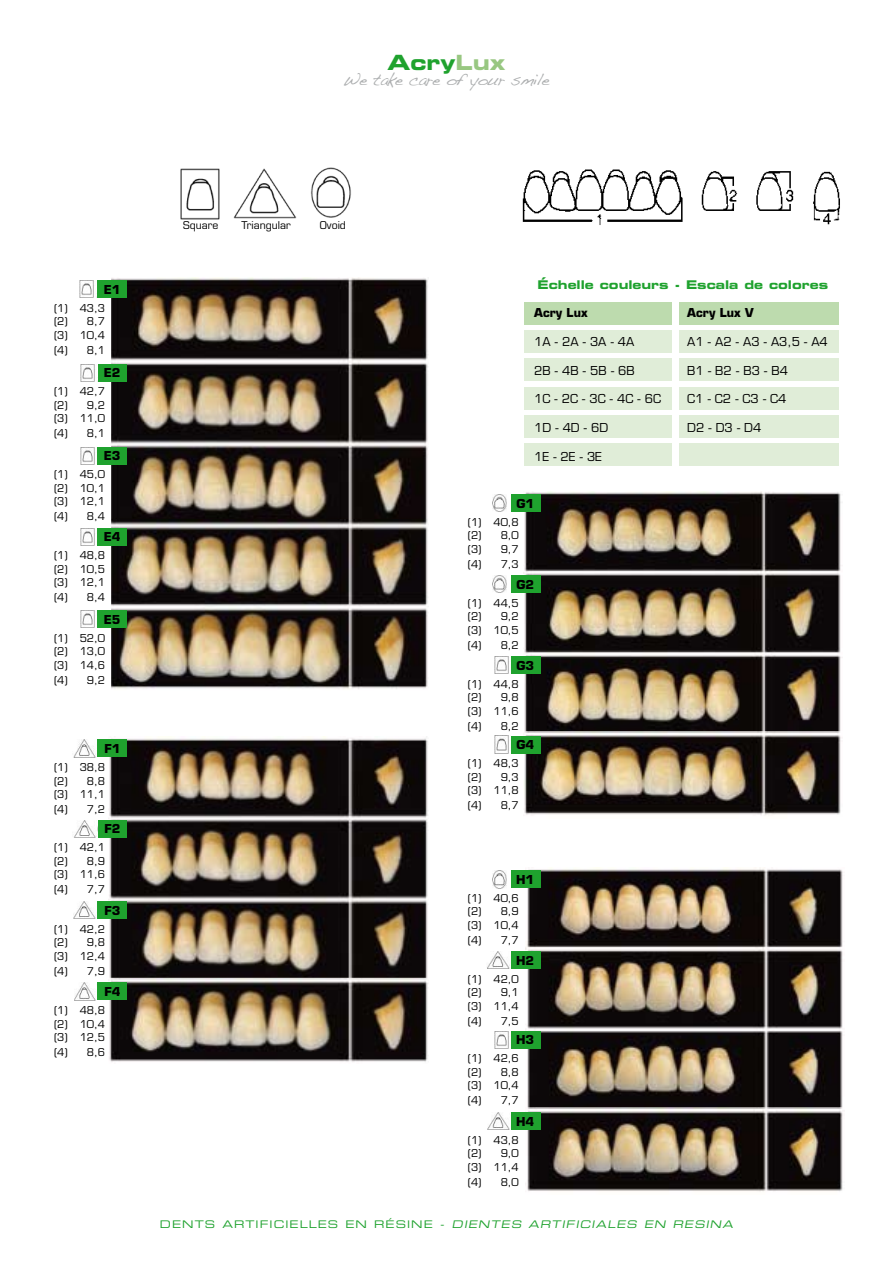
<style>
.page{position:relative;width:893px;height:1263px;background:#fff}
.page>*{position:absolute;margin:0;border:0;box-sizing:border-box;transform-origin:0 0}
.t1{font:21px "Eurostile LT Bold Extended Two";color:#1fa22e}
.t2{font:16.5px "Handwriting Dakota";letter-spacing:-.04em;color:#adafb0}
.t3{font:12px "Eurostile LT";color:#000}
.t4{font:700 12px "Eurostile LT";color:#000}
.t5{font:12px "Eurostile LT Bold Extended Two";color:#1fa22e}
.t6{font:10.5px/13.5px "Eurostile LT";color:#000;text-align:justify}
.t7{font:10.5px "Eurostile LT Extended Two";color:#1fa22e}
.s1{color:#98c781}
.s2{font-style:italic}
</style>
<div class="page">
<div style="left:524px;top:302px;width:315px;height:22px;background:#bddbae"></div>
<div style="left:524px;top:330px;width:315px;height:23px;background:#e0edd8"></div>
<div style="left:524px;top:359px;width:315px;height:22px;background:#e0edd8"></div>
<div style="left:524px;top:387px;width:315px;height:22px;background:#e0edd8"></div>
<div style="left:524px;top:415px;width:315px;height:23px;background:#e0edd8"></div>
<div style="left:524px;top:443px;width:315px;height:23px;background:#e0edd8"></div>
<img style="left:111px;top:277px;width:317px;height:412px">
<img style="left:109px;top:736px;width:319px;height:326px">
<img style="left:523px;top:492px;width:319px;height:324px">
<img style="left:525px;top:868px;width:318px;height:324px">
<img style="left:522px;top:169px;width:318px;height:56px">
<div style="left:673px;top:300px;width:6px;height:171px;background:#fff"></div>
<div style="left:97px;top:281px;width:30px;height:17px;background:#1fa22e"></div>
<div style="left:97px;top:364px;width:30px;height:17px;background:#1fa22e"></div>
<div style="left:97px;top:447px;width:30px;height:17px;background:#1fa22e"></div>
<div style="left:97px;top:528px;width:30px;height:17px;background:#1fa22e"></div>
<div style="left:97px;top:610px;width:30px;height:17px;background:#1fa22e"></div>
<div style="left:97px;top:740px;width:30px;height:17px;background:#1fa22e"></div>
<div style="left:97px;top:820px;width:30px;height:17px;background:#1fa22e"></div>
<div style="left:97px;top:901px;width:30px;height:17px;background:#1fa22e"></div>
<div style="left:97px;top:983px;width:30px;height:17px;background:#1fa22e"></div>
<div style="left:511px;top:871px;width:30px;height:17px;background:#1fa22e"></div>
<div style="left:511px;top:952px;width:30px;height:17px;background:#1fa22e"></div>
<div style="left:511px;top:1031px;width:30px;height:17px;background:#1fa22e"></div>
<div style="left:511px;top:1112px;width:30px;height:17px;background:#1fa22e"></div>
<img style="left:80px;top:280px;width:14px;height:18px">
<img style="left:81px;top:364px;width:14px;height:18px">
<img style="left:80px;top:447px;width:15px;height:17px">
<img style="left:80px;top:528px;width:15px;height:18px">
<img style="left:80px;top:610px;width:15px;height:18px">
<img style="left:492px;top:870px;width:15px;height:18px">
<img style="left:487px;top:951px;width:23px;height:18px">
<img style="left:494px;top:1031px;width:15px;height:17px">
<img style="left:487px;top:1112px;width:23px;height:18px">
<img style="left:73px;top:740px;width:23px;height:17px">
<img style="left:74px;top:820px;width:22px;height:18px">
<img style="left:73px;top:901px;width:23px;height:18px">
<img style="left:75px;top:983px;width:21px;height:17px">
<div style="left:511px;top:736px;width:30px;height:17px;background:#1fa22e"></div>
<img style="left:494px;top:736px;width:15px;height:17px">
<div style="left:511px;top:657px;width:30px;height:17px;background:#1fa22e"></div>
<img style="left:494px;top:656px;width:15px;height:18px">
<div style="left:511px;top:575px;width:30px;height:17px;background:#1fa22e"></div>
<img style="left:492px;top:575px;width:15px;height:18px">
<div style="left:511px;top:495px;width:30px;height:17px;background:#1fa22e"></div>
<img style="left:492px;top:494px;width:15px;height:18px">
<img style="left:180px;top:169px;width:40px;height:51px">
<img style="left:233px;top:168px;width:64px;height:51px">
<img style="left:310px;top:167px;width:41px;height:51px">
<h1 class="t1" style="left:388px;top:48px;width:119px">Acry<span class="s1">Lux</span></h1>
<h2 class="t2" style="left:343px;top:70px;width:209px">We take care of your smile</h2>
<p class="t4" style="left:104px;top:282px;width:18px">E1</p>
<p class="t6" style="left:54px;top:301px;width:53px">(1) 43,3 (2) 8,7 (3) 10,4</p>
<p class="t6" style="left:54px;top:343px;width:53px">(4) 8,1</p>
<p class="t4" style="left:104px;top:365px;width:18px">E2</p>
<p class="t6" style="left:54px;top:385px;width:53px">(1) 42,7 (2) 9,2 (3) 11,0</p>
<p class="t6" style="left:54px;top:427px;width:53px">(4) 8,1</p>
<p class="t4" style="left:104px;top:448px;width:18px">E3</p>
<p class="t6" style="left:54px;top:468px;width:53px">(1) 45,0 (2) 10,1 (3) 12,1</p>
<p class="t6" style="left:54px;top:510px;width:53px">(4) 8,4</p>
<p class="t4" style="left:104px;top:530px;width:18px">E4</p>
<p class="t6" style="left:54px;top:549px;width:53px">(1) 48,8 (2) 10,5 (3) 12,1</p>
<p class="t6" style="left:54px;top:591px;width:53px">(4) 8,4</p>
<p class="t4" style="left:104px;top:612px;width:18px">E5</p>
<p class="t6" style="left:54px;top:631px;width:53px">(1) 52,0 (2) 13,0 (3) 14,6</p>
<p class="t6" style="left:54px;top:673px;width:53px">(4) 9,2</p>
<p class="t4" style="left:104px;top:741px;width:18px">F1</p>
<p class="t6" style="left:54px;top:760px;width:53px">(1) 38,8 (2) 8,8 (3) 11,1</p>
<p class="t6" style="left:54px;top:802px;width:53px">(4) 7,2</p>
<p class="t4" style="left:104px;top:821px;width:18px">F2</p>
<p class="t6" style="left:54px;top:841px;width:53px">(1) 42,1 (2) 8,9 (3) 11,6</p>
<p class="t6" style="left:54px;top:883px;width:53px">(4) 7,7</p>
<p class="t4" style="left:104px;top:903px;width:18px">F3</p>
<p class="t6" style="left:54px;top:922px;width:53px">(1) 42,2 (2) 9,8 (3) 12,4</p>
<p class="t6" style="left:54px;top:964px;width:53px">(4) 7,9</p>
<p class="t4" style="left:104px;top:984px;width:18px">F4</p>
<p class="t6" style="left:54px;top:1003px;width:53px">(1) 48,8 (2) 10,4 (3) 12,5</p>
<p class="t6" style="left:54px;top:1045px;width:53px">(4) 8,6</p>
<p class="t6" style="left:183px;top:219px;width:37px">Square</p>
<p class="t6" style="left:242px;top:219px;width:51px">Triangular</p>
<p class="t6" style="left:320px;top:219px;width:28px">Ovoid</p>
<p class="t5" style="left:537px;top:276px;width:292px">Échelle couleurs - Escala de colores</p>
<p class="t4" style="left:534px;top:305px;width:55px">Acry Lux</p>
<p class="t3" style="left:534px;top:334px;width:102px">1A - 2A - 3A - 4A</p>
<p class="t3" style="left:534px;top:363px;width:102px">2B - 4B - 5B - 6B</p>
<p class="t3" style="left:534px;top:392px;width:128px">1C - 2C - 3C - 4C - 6C</p>
<p class="t3" style="left:534px;top:421px;width:76px">1D - 4D - 6D</p>
<p class="t3" style="left:534px;top:449px;width:69px">1E - 2E - 3E</p>
<p class="t4" style="left:687px;top:305px;width:68px">Acry Lux V</p>
<p class="t3" style="left:687px;top:334px;width:142px">A1 - A2 - A3 - A3,5 - A4</p>
<p class="t3" style="left:687px;top:363px;width:102px">B1 - B2 - B3 - B4</p>
<p class="t3" style="left:687px;top:392px;width:101px">C1 - C2 - C3 - C4</p>
<p class="t3" style="left:687px;top:421px;width:76px">D2 - D3 - D4</p>
<p class="t4" style="left:516px;top:496px;width:19px">G1</p>
<p class="t6" style="left:468px;top:515px;width:53px">(1) 40,8 (2) 8,0 (3) 9,7</p>
<p class="t6" style="left:468px;top:557px;width:53px">(4) 7,3</p>
<p class="t4" style="left:516px;top:577px;width:19px">G2</p>
<p class="t6" style="left:468px;top:596px;width:53px">(1) 44,5 (2) 9,2 (3) 10,5</p>
<p class="t6" style="left:468px;top:638px;width:53px">(4) 8,2</p>
<p class="t4" style="left:516px;top:658px;width:19px">G3</p>
<p class="t6" style="left:468px;top:677px;width:53px">(1) 44,8 (2) 9,8 (3) 11,6</p>
<p class="t6" style="left:468px;top:719px;width:53px">(4) 8,2</p>
<p class="t4" style="left:516px;top:737px;width:19px">G4</p>
<p class="t6" style="left:468px;top:757px;width:53px">(1) 48,3 (2) 9,3 (3) 11,8</p>
<p class="t6" style="left:468px;top:799px;width:53px">(4) 8,7</p>
<p class="t4" style="left:516px;top:872px;width:20px">H1</p>
<p class="t6" style="left:468px;top:891px;width:53px">(1) 40,6 (2) 8,9 (3) 10,4</p>
<p class="t6" style="left:468px;top:933px;width:53px">(4) 7,7</p>
<p class="t4" style="left:516px;top:953px;width:20px">H2</p>
<p class="t6" style="left:468px;top:972px;width:53px">(1) 42,0 (2) 9,1 (3) 11,4</p>
<p class="t6" style="left:468px;top:1014px;width:53px">(4) 7,5</p>
<p class="t4" style="left:516px;top:1032px;width:20px">H3</p>
<p class="t6" style="left:468px;top:1052px;width:53px">(1) 42,6 (2) 8,8 (3) 10,4</p>
<p class="t6" style="left:468px;top:1094px;width:53px">(4) 7,7</p>
<p class="t4" style="left:516px;top:1114px;width:20px">H4</p>
<p class="t6" style="left:468px;top:1133px;width:53px">(1) 43,8 (2) 9,0 (3) 11,4</p>
<p class="t6" style="left:468px;top:1175px;width:53px">(4) 8,0</p>
<p class="t7" style="left:160px;top:1217px;width:577px">D E N TS A RT I F I C I E L L E S E N R É S I N E - <span class="s2">DIENTES ARTIFICIALES EN RESINA</span></p>
</div>
